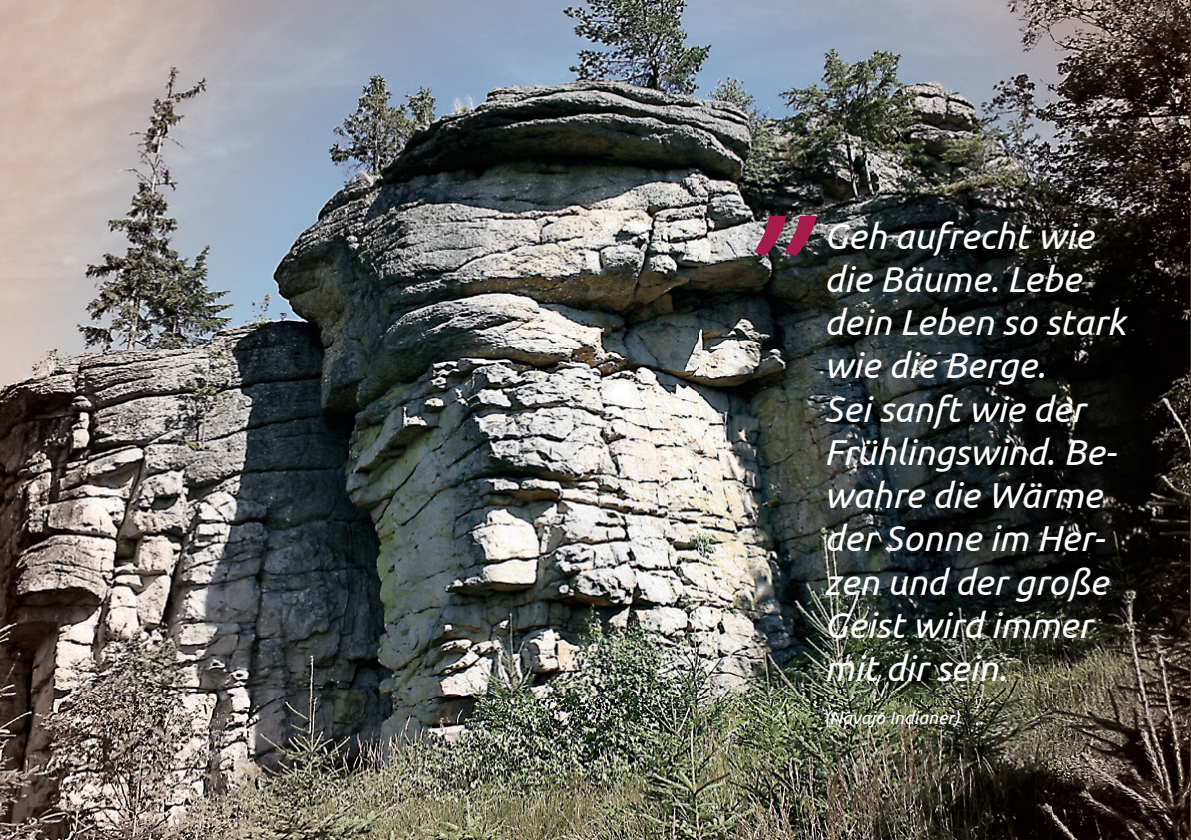
<style>
.page{position:relative;width:1191px;height:840px;background:#fff}
.page>*{position:absolute;margin:0;border:0;box-sizing:border-box;transform-origin:0 0}
.t1{font:italic 167.4px "Ubuntu";color:#a61b4b}
.t2{font:italic 36px/43.2px "Ubuntu";color:#fff}
.t3{font:italic 18px "Ubuntu";color:#fff}
</style>
<div class="page">
<img style="left:0;top:0;width:1191px;height:839px">
<h1 class="t1" style="left:752px;top:74px;width:71px">„</h1>
<p class="t2" style="left:824px;top:213px;width:302px">Geh aufrecht wie die Bäume. Lebe dein Leben so stark wie die Berge.<br>Sei sanft wie der<br>Frühlingswind. Be&shy;wahre die Wärme der Sonne im Her&shy;zen und der große<br>Geist wird immer mit dir sein.</p>
<p class="t3" style="left:824px;top:706px;width:137px">(Navajo Indianer)</p>
</div>
